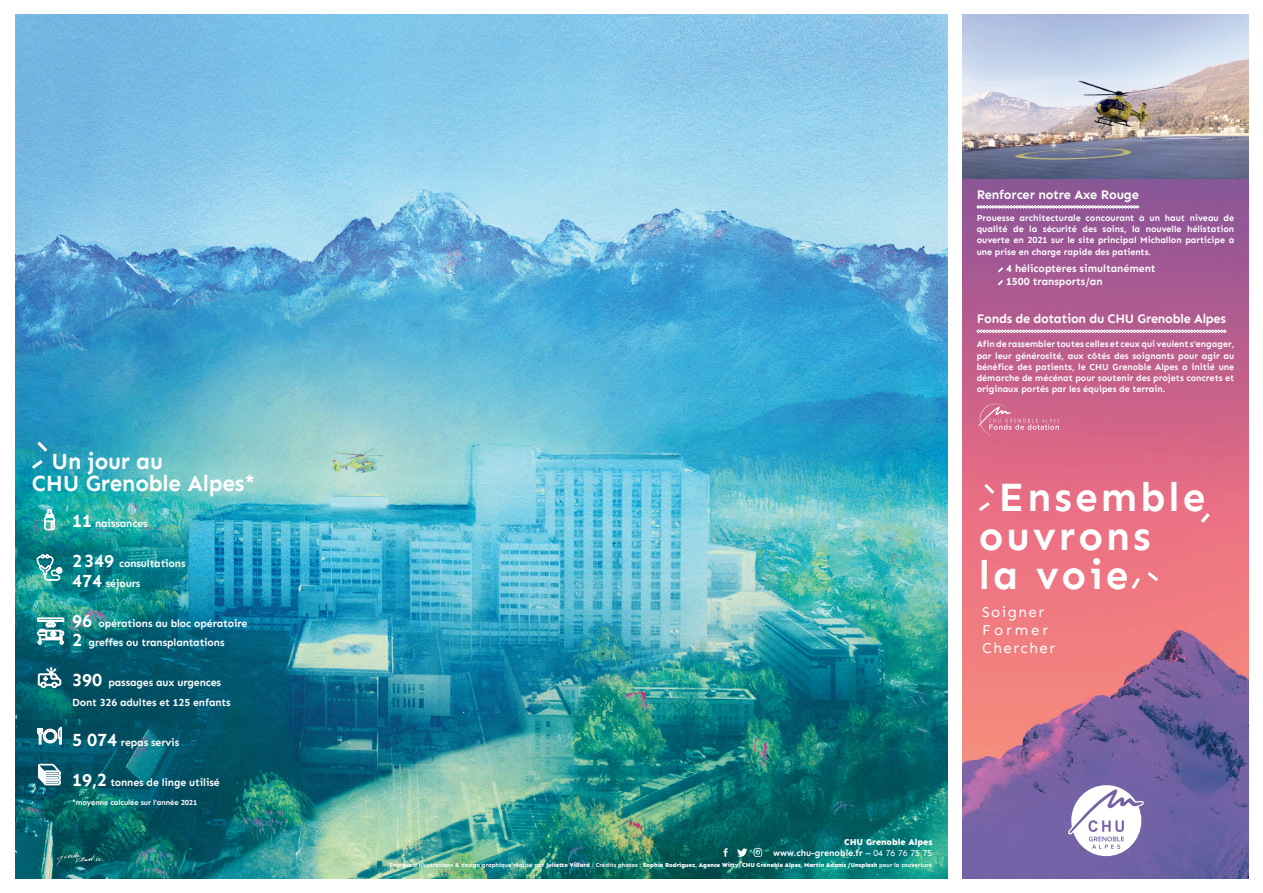
<style>
.page{position:relative;width:1263px;height:893px;background:#fff}
.page>*{position:absolute;margin:0;border:0;box-sizing:border-box;transform-origin:0 0}
.t1{font:700 40.5px/39px "Sen";letter-spacing:.075em;color:#fff}
.t2{font:700 22.5px/22.5px "Sen";letter-spacing:-.01em;color:#fff}
.t3{font:15px/18px "Sen";letter-spacing:.1em;color:#fff}
.t4{font:700 12.75px "Sen";letter-spacing:-.02em;color:#fff}
.t5{font:700 10.5px/19.9px "Sen";letter-spacing:-.01em;color:#fff}
.t6{font:700 9px/11.2px "Sen";color:#fff;text-align:justify}
.t7{font:700 7.5px "Sen";letter-spacing:-.01em;color:#fff}
.t8{font:800 6px "Sen";color:#fff}
.s1{font-size:18px}
.s2{font-weight:800}
.s3{font-weight:400}
.s4{font-weight:700}
</style>
<div class="page">
<img style="left:15px;top:15px;width:932px;height:863px">
<img style="left:962px;top:15px;width:286px;height:863px">
<svg style="left:31px;top:441px;width:17px;height:29px"></svg>
<svg style="left:976px;top:205px;width:163px;height:4px"></svg>
<svg style="left:976px;top:330px;width:250px;height:3px"></svg>
<svg style="left:997px;top:267px;width:6px;height:6px"></svg>
<svg style="left:997px;top:280px;width:6px;height:6px"></svg>
<svg style="left:1068px;top:785px;width:76px;height:71px"></svg>
<svg style="left:978px;top:483px;width:17px;height:29px"></svg>
<svg style="left:1130px;top:571px;width:29px;height:19px"></svg>
<svg style="left:1201px;top:513px;width:9px;height:10px"></svg>
<img style="left:963px;top:15px;width:285px;height:164px">
<svg style="left:977px;top:401px;width:82px;height:35px;background:#d57091"></svg>
<svg style="left:723px;top:848px;width:5px;height:9px"></svg>
<svg style="left:737px;top:848px;width:10px;height:9px"></svg>
<svg style="left:754px;top:848px;width:8px;height:9px"></svg>
<svg style="left:44px;top:509px;width:11px;height:25px"></svg>
<svg style="left:36px;top:554px;width:26px;height:27px"></svg>
<img style="left:37px;top:596px;width:27px;height:193px">
<h2 class="t2" style="left:32px;top:450px;width:225px;text-indent:20px">Un jour au<br>CHU Grenoble Alpes*</h2>
<p class="t5" style="left:72px;top:514px;width:77px"><span class="s1">11</span> naissances</p>
<p class="t5" style="left:72px;top:553px;width:115px"><span class="s1">2349</span> consultations<br><span class="s1">474</span> séjours</p>
<p class="t5" style="left:72px;top:613px;width:177px"><span class="s1">96</span> opérations au bloc opératoire<br><span class="s1">2</span> greffes ou transplantations</p>
<p class="t5" style="left:72px;top:673px;width:160px"><span class="s1">390</span> passages aux urgences<br>Dont 326 adultes et 125 enfants</p>
<p class="t5" style="left:72px;top:732px;width:108px"><span class="s1">5 074</span> repas servis</p>
<p class="t5" style="left:72px;top:772px;width:149px"><span class="s1">19,2</span> tonnes de linge utilisé</p>
<p class="t7" style="left:72px;top:799px;width:126px">*moyenne calculée sur l’année 2021</p>
<h3 class="t4" style="left:977px;top:187px;width:164px">Renforcer notre Axe Rouge</h3>
<p class="t6" style="left:977px;top:212px;width:259px">Prouesse architecturale concourant à un haut niveau de qualité de la sécurité des soins, la nouvelle hélistation ouverte en 2021 sur le site principal Michallon participe à une prise en charge rapide des patients.</p>
<p class="t5" style="left:1006px;top:263px;width:151px;line-height:12.8px">4 hélicoptères simultanément<br>1500 transports/an</p>
<h3 class="t4" style="left:977px;top:312px;width:251px">Fonds de dotation du CHU Grenoble Alpes</h3>
<p class="t6" style="left:977px;top:339px;width:259px">Afin de rassembler toutes celles et ceux qui veulent s’engager, par leur générosité, aux côtés des soignants pour agir au bénéfice des patients, le CHU Grenoble Alpes a initié une démarche de mécénat pour soutenir des projets concrets et originaux portés par les équipes de terrain.</p>
<h1 class="t1" style="left:979px;top:478px;width:228px;text-indent:20px">Ensemble ouvrons<br>la voie</h1>
<h3 class="t3" style="left:982px;top:603px;width:75px">Soigner<br>Former<br>Chercher</h3>
<p class="t6" style="left:773px;top:836px;width:161px;text-align:right"><span class="s2">CHU Grenoble Alpes </span>www.chu-grenoble.fr <span class="s3">– 04 76 76 75 75</span></p>
<p class="t8" style="left:390px;top:862px;width:544px"><span class="s4">Images d’illustrations &amp; design graphique réalisé par</span> Juliette Villard <span class="s3">/</span> <span class="s4">Crédits photos :</span> Sophie Rodriguez, Agence Witty, CHU Grenoble Alpes, Martin Adams /Unsplash <span class="s4">pour la couverture</span></p>
</div>
